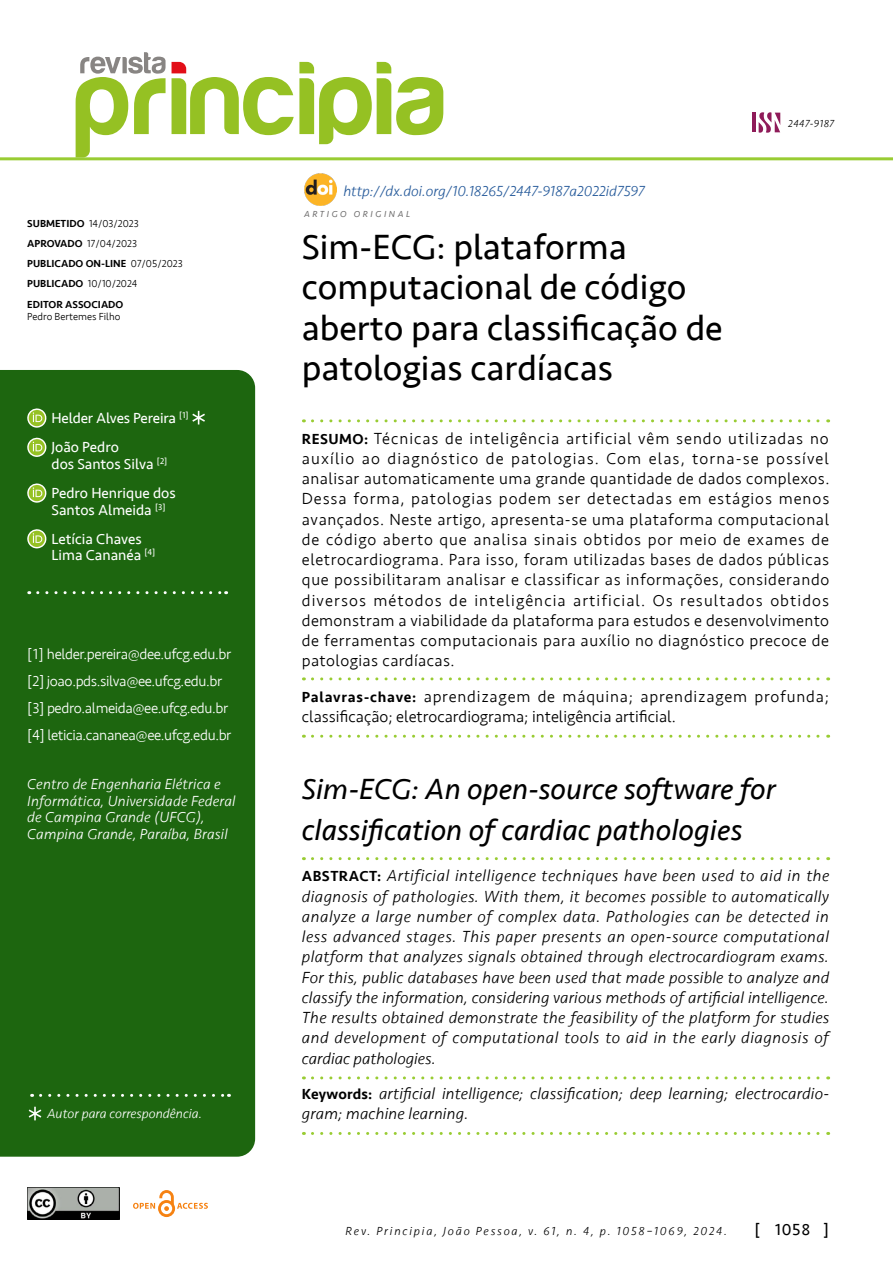
<style>
.page{position:relative;width:893px;height:1263px;background:#fff}
.page>*{position:absolute;margin:0;border:0;box-sizing:border-box;transform-origin:0 0}
.t1{font:36px/40.5px "Seravek";color:#000}
.t2{font:italic 30px/40.5px "Seravek";color:#000}
.t3{font:italic 300 16.5px/20.2px "Seravek";letter-spacing:.01em;color:#000;text-align:justify}
.t4{font:300 16.5px/20.2px "Seravek";letter-spacing:.025em;color:#000;text-align:justify}
.t5{font:300 16.5px/20.2px "Seravek";color:#000}
.t6{font:16.5px "Seravek";color:#000}
.t7{font:300 15px/27px "Seravek";letter-spacing:-.025em;color:#fff}
.t8{font:italic 300 15px/16.5px "Seravek";letter-spacing:.01em;color:#fff}
.t9{font:15px/29.2px "Seravek";color:#fff}
.t10{font:italic 300 15px "Seravek";color:#275b9b}
.t11{font:italic 300 13.5px "Seravek";color:#fff}
.t12{font:italic 300 12px "Seravek";letter-spacing:.15em;color:#000}
.t13{font:500 10.5px/20.2px "Seravek";color:#000}
.t14{font:300 10.5px "Seravek";color:#000}
.t15{font:italic 300 10.5px "Seravek";letter-spacing:.05em;color:#000}
.t16{font:italic 9px "Seravek";letter-spacing:.285em;color:#706f6f}
.s1{font-weight:300}
.s2{font-weight:500;font-size:15px}
.s3{font-weight:500;font-style:normal;font-size:15px}
</style>
<div class="page">
<div style="left:0;top:370px;width:255px;height:787px;background:#1d660f"></div>
<svg style="left:172px;top:62px;width:271px;height:82px"></svg>
<svg style="left:76px;top:52px;width:90px;height:105px"></svg>
<svg style="left:41px;top:1094px;width:188px;height:3px"></svg>
<img style="left:304px;top:173px;width:33px;height:33px">
<svg style="left:29px;top:1107px;width:12px;height:13px"></svg>
<hr style="left:752px;top:113px;width:3px;height:19px;background:#8f1b59">
<svg style="left:759px;top:112px;width:21px;height:21px"></svg>
<img style="left:28px;top:1187px;width:91px;height:32px">
<svg style="left:133px;top:1190px;width:75px;height:27px"></svg>
<svg style="left:312px;top:419px;width:517px;height:3px"></svg>
<svg style="left:312px;top:677px;width:517px;height:3px"></svg>
<svg style="left:312px;top:735px;width:517px;height:3px"></svg>
<svg style="left:312px;top:857px;width:517px;height:3px"></svg>
<svg style="left:312px;top:1076px;width:517px;height:3px"></svg>
<svg style="left:312px;top:1132px;width:517px;height:3px"></svg>
<svg style="left:27px;top:408px;width:20px;height:21px"></svg>
<svg style="left:192px;top:411px;width:13px;height:13px"></svg>
<svg style="left:27px;top:438px;width:20px;height:20px"></svg>
<svg style="left:27px;top:483px;width:20px;height:21px"></svg>
<svg style="left:27px;top:529px;width:20px;height:20px"></svg>
<svg style="left:38px;top:591px;width:189px;height:3px"></svg>
<hr style="left:0;top:157px;width:893px;height:3px;background:#9c3">
<p class="t13" style="left:27px;top:213px;width:157px">SUBMETIDO <span class="s1">14/03/2023<br></span>APROVADO <span class="s1">17/04/2023<br></span>PUBLICADO ON-LINE <span class="s1">07/05/2023<br></span>PUBLICADO <span class="s1">10/10/2024<br></span>EDITOR ASSOCIADO</p>
<p class="t14" style="left:27px;top:311px;width:95px">Pedro Bertemes Filho</p>
<p class="t9" style="left:52px;top:403px;width:139px">Helder Alves Pereira <sup>[1]<br></sup>João Pedro</p>
<p class="t9" style="left:52px;top:449px;width:126px">dos Santos Silva <sup>[2]<br></sup>Pedro Henrique dos</p>
<p class="t9" style="left:52px;top:495px;width:116px">Santos Almeida <sup>[3]<br></sup>Letícia Chaves</p>
<p class="t9" style="left:52px;top:541px;width:105px">Lima Cananéa <sup>[4]</sup></p>
<p class="t7" style="left:27px;top:640px;width:206px">[1] helder.pereira@dee.ufcg.edu.br [2] joao.pds.silva@ee.ufcg.edu.br [3] pedro.almeida@ee.ufcg.edu.br [4] leticia.cananea@ee.ufcg.edu.br</p>
<p class="t8" style="left:27px;top:776px;width:210px">Centro de Engenharia Elétrica e<br>Informática, Universidade Federal de Campina Grande (UFCG),<br>Campina Grande, Paraíba, Brasil</p>
<p class="t11" style="left:47px;top:1106px;width:156px">Autor para correspondência.</p>
<p class="t10" style="left:343px;top:183px;width:303px">http://dx.doi.org/10.18265/2447-9187a2022id7597</p>
<p class="t16" style="left:304px;top:207px;width:108px">ARTIGO ORIGINAL</p>
<h1 class="t1" style="left:302px;top:226px;width:422px">Sim-ECG: plataforma computacional de código aberto para classificação de patologias cardíacas</h1>
<p class="t15" style="left:788px;top:118px;width:48px">2447-9187</p>
<p class="t4" style="left:302px;top:428px;width:529px"><span class="s2">RESUMO:</span> Técnicas de inteligência artificial vêm sendo utilizadas no auxílio ao diagnóstico de patologias. Com elas, torna-se possível analisar automaticamente uma grande quantidade de dados complexos.<br>Dessa forma, patologias podem ser detectadas em estágios menos avançados. Neste artigo, apresenta-se uma plataforma computacional de código aberto que analisa sinais obtidos por meio de exames de eletrocardiograma. Para isso, foram utilizadas bases de dados públicas que possibilitaram analisar e classificar as informações, considerando diversos métodos de inteligência artificial. Os resultados obtidos demonstram a viabilidade da plataforma para estudos e desenvolvimento de ferramentas computacionais para auxílio no diagnóstico precoce de patologias cardíacas.</p>
<p class="t5" style="left:302px;top:686px;width:529px"><span class="s2">Palavras-chave:</span> aprendizagem de máquina; aprendizagem profunda; classificação; eletrocardiograma; inteligência artificial.</p>
<h2 class="t2" style="left:302px;top:768px;width:475px">Sim-ECG: An open-source software for classification of cardiac pathologies</h2>
<p class="t3" style="left:302px;top:866px;width:529px"><span class="s3">ABSTRACT:</span> Artificial intelligence techniques have been used to aid in the diagnosis of pathologies. With them, it becomes possible to automatically analyze a large number of complex data. Pathologies can be detected in less advanced stages. This paper presents an open-source computational platform that analyzes signals obtained through electrocardiogram exams.<br>For this, public databases have been used that made possible to analyze and classify the information, considering various methods of artificial intelligence.<br>The results obtained demonstrate the feasibility of the platform for studies and development of computational tools to aid in the early diagnosis of cardiac pathologies.</p>
<p class="t3" style="left:302px;top:1083px;width:529px"><span class="s3">Keywords:</span> artificial intelligence; classification; deep learning; electrocardio&shy;gram; machine learning.</p>
<p class="t12" style="left:346px;top:1224px;width:383px">Rev. Principia, João Pessoa, v. 61, n. 4, p. 1058–1069, 2024.</p>
<p class="t6" style="left:755px;top:1216px;width:76px">[ 1058 ]</p>
</div>
